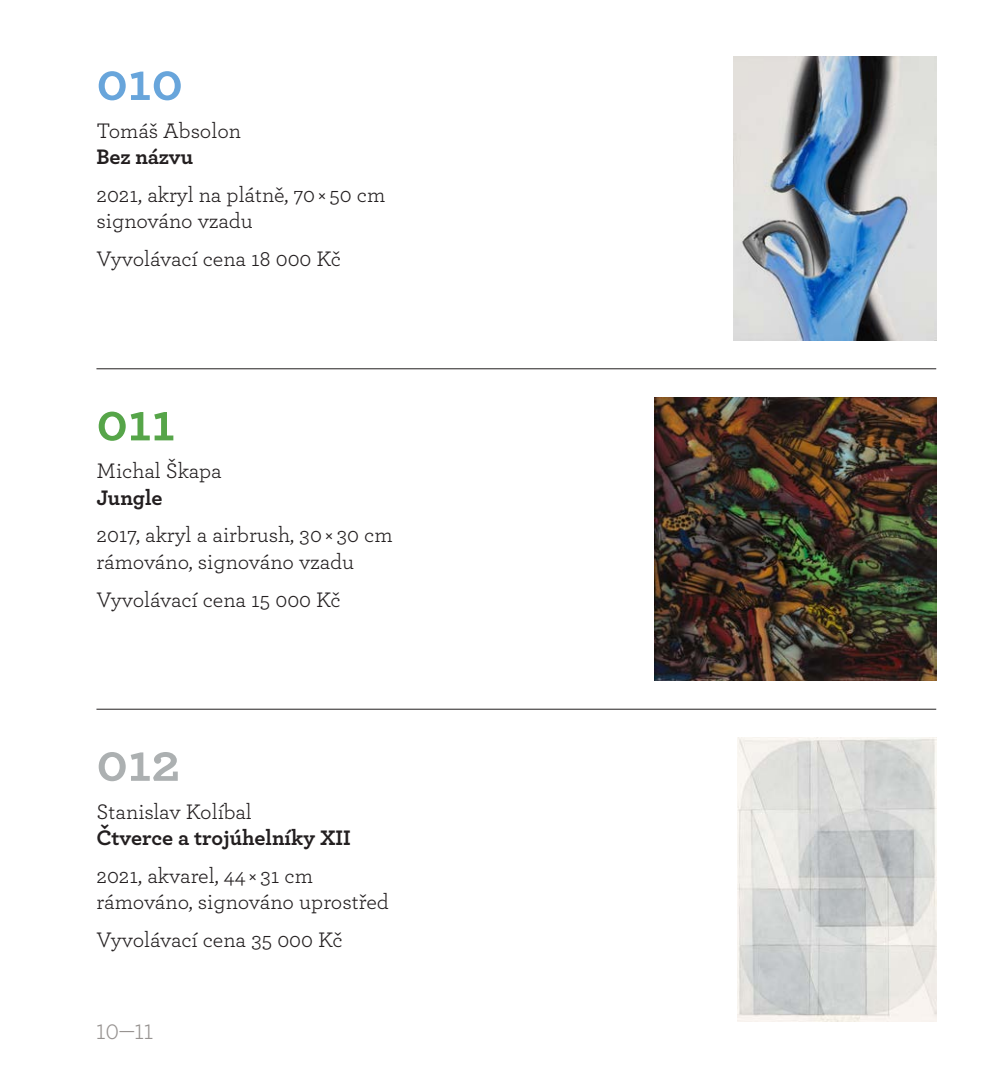
<style>
.page{position:relative;width:993px;height:1078px;background:#fff}
.page>*{position:absolute;margin:0;border:0;box-sizing:border-box;transform-origin:0 0}
.t1{font:700 54px "Archer";color:#acb0b1}
.t2{font:700 54px "Archer";color:#56a549}
.t3{font:700 54px "Archer";color:#68a5db}
.t4{font:22px/26.4px "Archer";color:#231f20}
.t5{font:700 22px "Archer";color:#231f20}
.t6{font:22px "Archer";color:#979391}
</style>
<div class="page">
<img style="left:733px;top:57px;width:202px;height:283px">
<img style="left:654px;top:397px;width:281px;height:283px">
<img style="left:737px;top:737px;width:198px;height:283px">
<hr style="left:96px;top:368px;width:839px;height:1px;background:#231f20">
<hr style="left:96px;top:708px;width:839px;height:1px;background:#231f20">
<h1 class="t3" style="left:96px;top:39px;width:88px">010</h1>
<p class="t4" style="left:96px;top:116px;width:146px">Tomáš Absolon</p>
<p class="t5" style="left:96px;top:139px;width:98px">Bez názvu</p>
<p class="t4" style="left:96px;top:180px;width:290px">2021, akryl na plátně, 70 × 50 cm signováno vzadu</p>
<p class="t4" style="left:96px;top:244px;width:246px">Vyvolávací cena 18 000 Kč</p>
<h1 class="t2" style="left:96px;top:379px;width:80px">011</h1>
<p class="t4" style="left:96px;top:456px;width:127px">Michal Škapa</p>
<p class="t5" style="left:96px;top:480px;width:68px">Jungle</p>
<p class="t4" style="left:96px;top:520px;width:297px">2017, akryl a airbrush, 30 × 30 cm rámováno, signováno vzadu</p>
<p class="t4" style="left:96px;top:584px;width:246px">Vyvolávací cena 15 000 Kč</p>
<h1 class="t1" style="left:96px;top:720px;width:85px">012</h1>
<p class="t4" style="left:96px;top:796px;width:157px">Stanislav Kolíbal</p>
<p class="t5" style="left:96px;top:820px;width:256px">Čtverce a trojúhelníky XII</p>
<p class="t4" style="left:96px;top:861px;width:294px">2021, akvarel, 44 × 31 cm rámováno, signováno uprostřed</p>
<p class="t4" style="left:96px;top:925px;width:248px">Vyvolávací cena 35 000 Kč</p>
<p class="t6" style="left:96px;top:1016px;width:58px">10—11</p>
</div>
